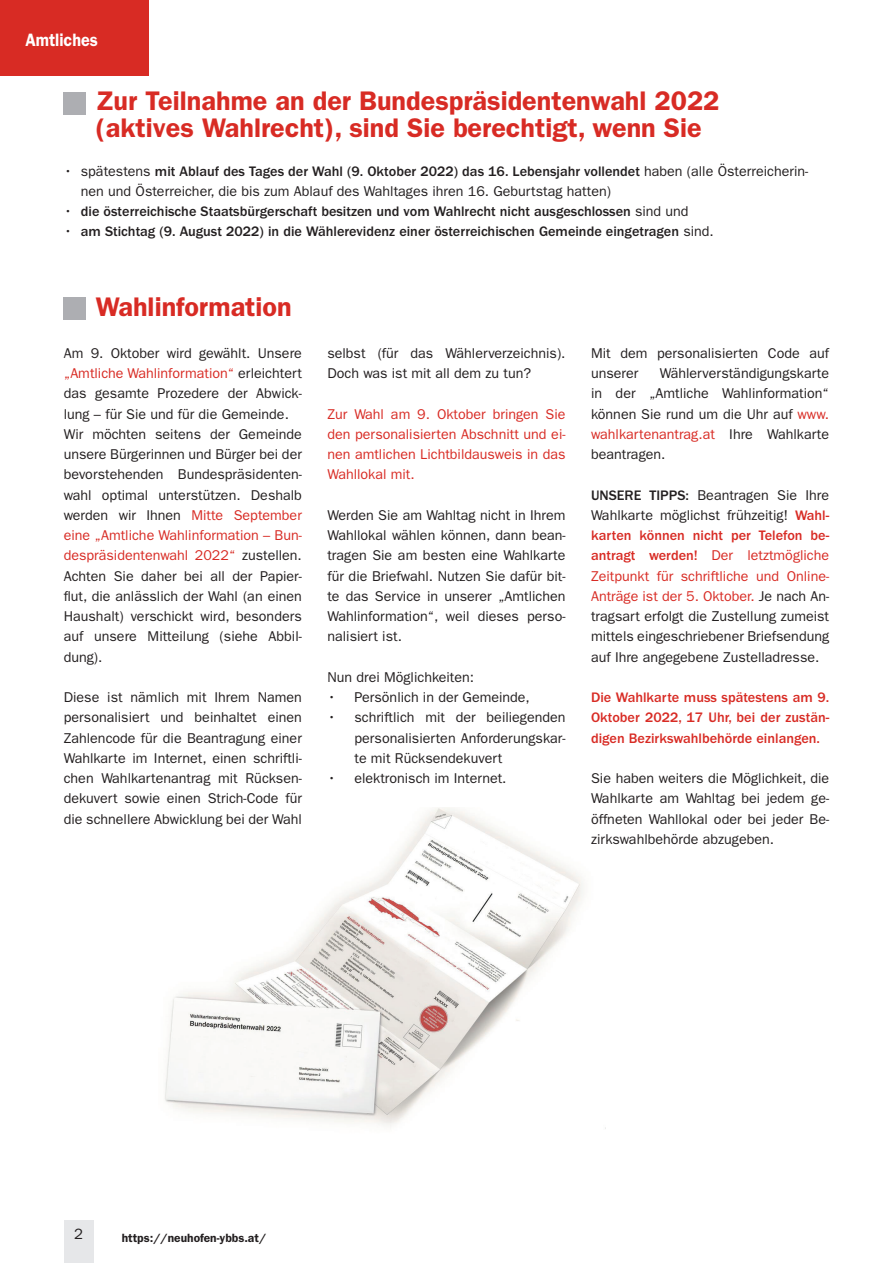
<style>
.page{position:relative;width:893px;height:1263px;background:#fff}
.page>*{position:absolute;margin:0;border:0;box-sizing:border-box;transform-origin:0 0}
.t1{font:600 27px/27px "ITC Franklin Gothic Std";color:#d82b24}
.t2{font:600 18px "ITC Franklin Gothic Std";color:#fff;scale:.9 1}
.t3{font:15px "ITC Franklin Gothic Std";color:#231f20}
.t4{font:14.25px/20.2px "ITC Franklin Gothic Std";color:#231f20;text-align:justify}
.t5{font:500 14.25px "ITC Franklin Gothic Std";color:#231f20}
.t6{font:14.25px/20.2px "ITC Franklin Gothic Std";color:#d82b24;text-align:justify}
.t7{font:500 14.25px/20.2px "ITC Franklin Gothic Std";color:#d82b24;text-align:justify}
.t8{font:600 12px "ITC Franklin Gothic Std";color:#231f20}
.s1{font-weight:500}
.s2{font-weight:400}
.s3{color:#d82b24}
.s4{font-weight:500;color:#d82b24}
</style>
<div class="page">
<img style="left:164px;top:808px;width:442px;height:321px">
<div style="left:64px;top:92px;width:22px;height:23px;background:#adaeb2"></div>
<div style="left:64px;top:1220px;width:30px;height:43px;background:#e6e7e9"></div>
<div style="left:0;top:0;width:149px;height:75px;background:#d82b24"></div>
<div style="left:64px;top:297px;width:22px;height:23px;background:#adaeb2"></div>
<p class="t2" style="left:25px;top:29px;width:82px">Amtliches</p>
<h1 class="t1" style="left:96px;top:87px;width:625px">Zur Teilnahme an der Bundespräsidentenwahl 2022 (aktives Wahlrecht), sind Sie berechtigt, wenn Sie</h1>
<p class="t4" style="left:81px;top:161px;width:729px;text-indent:-17px">• spätestens <span class="s1">mit Ablauf des Tages der Wahl (9. Oktober 2022) das 16. Lebensjahr vollendet</span> haben (alle Österreicherin&shy;nen und Österreicher, die bis zum Ablauf des Wahltages ihren 16. Geburtstag hatten)</p>
<p class="t5" style="left:64px;top:203px;width:626px"><span class="s2">•</span> die österreichische Staatsbürgerschaft besitzen und vom Wahlrecht nicht ausgeschlossen <span class="s2">sind und</span></p>
<p class="t5" style="left:64px;top:224px;width:651px"><span class="s2">•</span> am Stichtag (9. August 2022) in die Wählerevidenz einer österreichischen Gemeinde eingetragen <span class="s2">sind.</span></p>
<h1 class="t1" style="left:96px;top:293px;width:198px">Wahlinformation</h1>
<p class="t4" style="left:64px;top:343px;width:240px;text-align:left">Am 9. Oktober wird gewählt. Unsere <span class="s3">„Amtliche Wahlinformation“</span> erleichtert das gesamte Prozedere der Abwick&shy;lung – für Sie und für die Gemeinde.<br>Wir möchten seitens der Gemeinde unsere Bürgerinnen und Bürger bei der bevorstehenden Bundespräsidenten&shy;wahl optimal unterstützen. Deshalb werden wir Ihnen <span class="s3">Mitte September eine „Amtliche Wahlinformation – Bun&shy;despräsidentenwahl 2022“</span> zustellen.<br>Achten Sie daher bei all der Papier&shy;flut, die anlässlich der Wahl (an einen Haushalt) verschickt wird, besonders auf unsere Mitteilung (siehe Abbil&shy;dung).</p>
<p class="t4" style="left:64px;top:687px;width:240px">Diese ist nämlich mit Ihrem Namen personalisiert und beinhaltet einen Zahlencode für die Beantragung einer Wahlkarte im Internet, einen schriftli&shy;chen Wahlkartenantrag mit Rücksen&shy;dekuvert sowie einen Strich-Code für die schnellere Abwicklung bei der Wahl</p>
<p class="t4" style="left:327px;top:343px;width:240px">selbst (für das Wählerverzeichnis).<br>Doch was ist mit all dem zu tun?</p>
<p class="t6" style="left:327px;top:404px;width:240px">Zur Wahl am 9. Oktober bringen Sie den personalisierten Abschnitt und ei&shy;nen amtlichen Lichtbildausweis in das Wahllokal mit.</p>
<p class="t4" style="left:327px;top:505px;width:240px">Werden Sie am Wahltag nicht in Ihrem Wahllokal wählen können, dann bean&shy;tragen Sie am besten eine Wahlkarte für die Briefwahl. Nutzen Sie dafür bit&shy;te das Service in unserer „Amtlichen Wahlinformation“, weil dieses perso&shy;nalisiert ist.</p>
<p class="t4" style="left:327px;top:667px;width:148px">Nun drei Möglichkeiten:</p>
<p class="t4" style="left:327px;top:687px;width:204px">• Persönlich in der Gemeinde,</p>
<p class="t4" style="left:354px;top:707px;width:213px;text-indent:-27px">• schriftlich mit der beiliegenden personalisierten Anforderungskar&shy;te mit Rücksendekuvert</p>
<p class="t4" style="left:327px;top:768px;width:181px">• elektronisch im Internet.</p>
<p class="t4" style="left:591px;top:343px;width:240px">Mit dem personalisierten Code auf unserer</p>
<p class="t4" style="left:591px;top:363px;width:240px;text-indent:69px">Wählerverständigungskarte in der „Amtliche Wahlinformation“ können Sie rund um die Uhr auf <span class="s3">www. wahlkartenantrag.at</span> Ihre Wahlkarte beantragen.</p>
<p class="t4" style="left:591px;top:485px;width:240px"><span class="s1">UNSERE TIPPS:</span> Beantragen Sie Ihre Wahlkarte möglichst frühzeitig! <span class="s4">Wahl&shy;karten können nicht per Telefon be&shy;antragt werden!</span> <span class="s3">Der letztmögliche Zeitpunkt für schriftliche und Online-Anträge ist der 5. Oktober.</span> Je nach An&shy;tragsart erfolgt die Zustellung zumeist mittels eingeschriebener Briefsendung auf Ihre angegebene Zustelladresse.</p>
<p class="t7" style="left:591px;top:687px;width:240px">Die Wahlkarte muss spätestens am 9.<br>Oktober 2022, 17 Uhr, bei der zustän&shy;digen Bezirkswahlbehörde einlangen.</p>
<p class="t4" style="left:591px;top:768px;width:240px">Sie haben weiters die Möglichkeit, die Wahlkarte am Wahltag bei jedem ge&shy;öffneten Wahllokal oder bei jeder Be&shy;zirkswahlbehörde abzugeben.</p>
<p class="t3" style="left:74px;top:1226px;width:10px">2</p>
<p class="t8" style="left:122px;top:1231px;width:146px">https://neuhofen-ybbs.at/</p>
</div>
